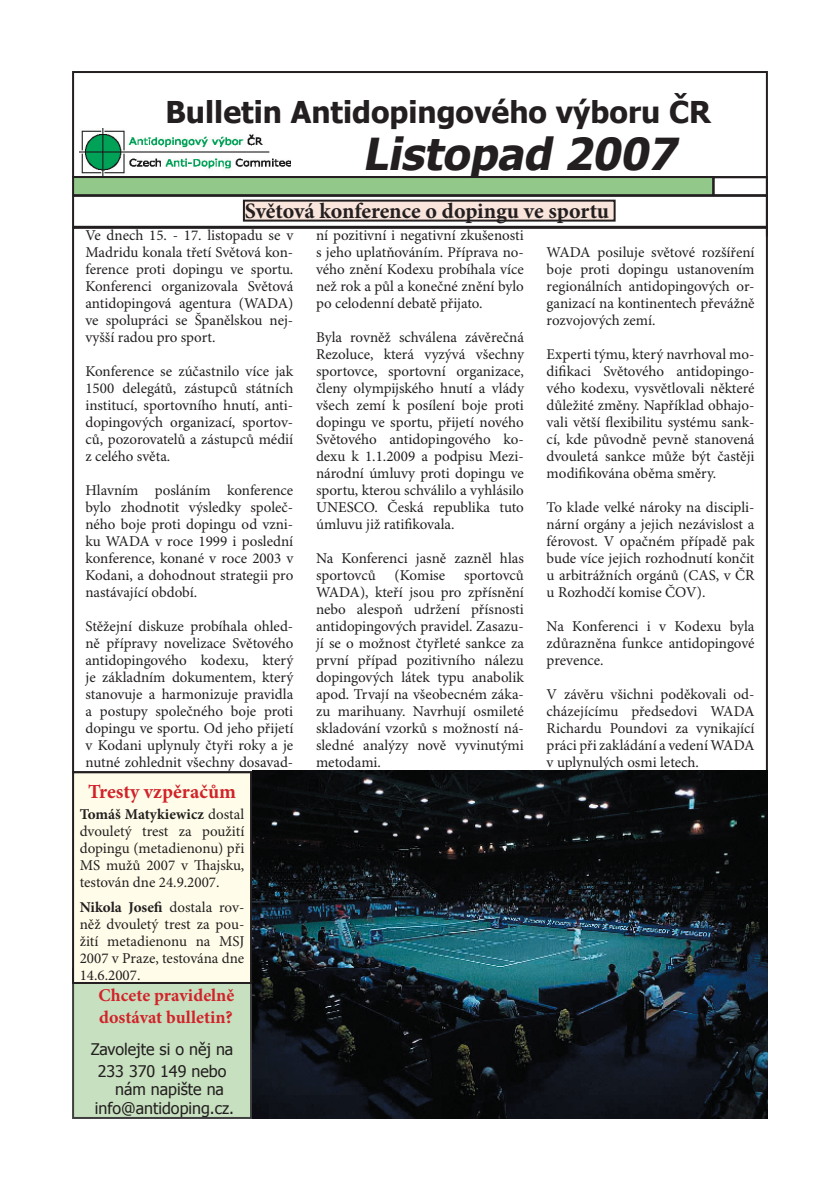
<style>
.page{position:relative;width:840px;height:1191px;background:#fff}
.page>*{position:absolute;margin:0;border:0;box-sizing:border-box;transform-origin:0 0}
.t1{font:italic 700 44px "Tahoma";color:#231f20}
.t2{font:700 30px "Tahoma";color:#231f20}
.t3{font:700 22px "Minion Pro";letter-spacing:-.005em;color:#231f20}
.t4{font:700 20px "Minion Pro";color:#d1232a}
.t5{font:700 18px/21.6px "Minion Pro";color:#d1232a}
.t6{font:16px/22px "Tahoma";color:#231f20;text-align:center}
.t7{font:15px/17px "Minion Pro";color:#231f20;text-align:justify}
.s1{font-weight:700}
</style>
<div class="page">
<div style="left:72px;top:71px;width:695px;height:107px;border:2px solid #231f20"></div>
<div style="left:73px;top:177px;width:639px;height:18px;background:#92c889"></div>
<div style="left:72px;top:176px;width:641px;height:20px;border:2px solid #231f20"></div>
<div style="left:244px;top:201px;width:370px;height:20px;background:#f9e5dc"></div>
<div style="left:243px;top:200px;width:372px;height:22px;border:2px solid #231f20"></div>
<div style="left:73px;top:969px;width:178px;height:149px;background:#c7e0bf"></div>
<div style="left:72px;top:968px;width:180px;height:151px;border:2px solid #3f3f40"></div>
<hr style="left:765px;top:177px;width:2px;height:59px;background:#231f20">
<div style="left:712px;top:176px;width:55px;height:20px;border:2px solid #231f20"></div>
<img style="left:79px;top:128px;width:211px;height:48px">
<div style="left:73px;top:772px;width:178px;height:211px;background:#fffde9"></div>
<div style="left:72px;top:771px;width:180px;height:213px;border:2px solid #231f20"></div>
<img style="left:252px;top:771px;width:515px;height:348px">
<div style="left:72px;top:195px;width:695px;height:33px;border:2px solid #231f20"></div>
<h2 class="t2" style="left:165px;top:91px;width:547px">Bulletin Antidopingového výboru ČR</h2>
<h1 class="t1" style="left:362px;top:123px;width:325px">Listopad 2007</h1>
<h3 class="t3" style="left:245px;top:197px;width:365px">Světová konference o dopingu ve sportu</h3>
<p class="t7" style="left:85px;top:227px;width:209px">Ve dnech 15. - 17. listopadu se v Madridu konala třetí Světová kon&shy;ference proti dopingu ve sportu.<br>Konferenci organizovala Světová antidopingová agentura (WADA) ve spolupráci se Španělskou nej&shy;vyšší radou pro sport.</p>
<p class="t7" style="left:85px;top:363px;width:209px">Konference se zúčastnilo více jak 1500 delegátů, zástupců státních institucí, sportovního hnutí, anti&shy;dopingových organizací, sportov&shy;ců, pozorovatelů a zástupců médií z celého světa.</p>
<p class="t7" style="left:85px;top:482px;width:209px">Hlavním posláním konference bylo zhodnotit výsledky společ&shy;ného boje proti dopingu od vzni&shy;ku WADA v roce 1999 i poslední konference, konané v roce 2003 v Kodani, a dohodnout strategii pro nastávající období.</p>
<p class="t7" style="left:85px;top:618px;width:209px">Stěžejní diskuze probíhala ohled&shy;ně přípravy novelizace Světového antidopingového kodexu, který je základním dokumentem, který stanovuje a harmonizuje pravidla a postupy společného boje proti dopingu ve sportu. Od jeho přijetí v Kodani uplynuly čtyři roky a je nutné zohlednit všechny dosavad-</p>
<h3 class="t4" style="left:88px;top:779px;width:149px">Tresty vzpěračům</h3>
<p class="t7" style="left:80px;top:806px;width:166px"><span class="s1">Tomáš Matykiewicz</span> dostal dvouletý trest za použití dopingu (metadienonu) při MS mužů 2007 v Thajsku, testován dne 24.9.2007.</p>
<p class="t7" style="left:80px;top:899px;width:166px"><span class="s1">Nikola Josefi</span> dostala rov&shy;něž dvouletý trest za pou&shy;žití metadienonu na MSJ 2007 v Praze, testována dne 14.6.2007.</p>
<p class="t5" style="left:98px;top:985px;width:137px">Chcete pravidelně dostávat bulletin?</p>
<p class="t6" style="left:91px;top:1037px;width:144px">Zavolejte si o něj na<br>233 370 149 nebo</p>
<p class="t6" style="left:95px;top:1078px;width:141px;line-height:19.2px;text-align:left;text-indent:20px">nám napište na info@antidoping.cz.</p>
<p class="t7" style="left:316px;top:227px;width:209px">ní pozitivní i negativní zkušenosti s jeho uplatňováním. Příprava no&shy;vého znění Kodexu probíhala více než rok a půl a konečné znění bylo po celodenní debatě přijato.</p>
<p class="t7" style="left:316px;top:329px;width:209px">Byla rovněž schválena závěrečná Rezoluce, která vyzývá všechny sportovce, sportovní organizace, členy olympijského hnutí a vlády všech zemí k posílení boje proti dopingu ve sportu, přijetí nového Světového antidopingového ko&shy;dexu k 1.1.2009 a podpisu Mezi&shy;národní úmluvy proti dopingu ve sportu, kterou schválilo a vyhlásilo UNESCO. Česká republika tuto úmluvu již ratifikovala.</p>
<p class="t7" style="left:316px;top:550px;width:209px">Na Konferenci jasně zazněl hlas sportovců</p>
<p class="t7" style="left:394px;top:567px;width:52px">(Komise</p>
<p class="t7" style="left:316px;top:567px;width:209px;text-indent:148px">sportovců WADA), kteří jsou pro zpřísnění nebo alespoň udržení přísnosti antidopingových pravidel. Zasazu&shy;jí se o možnost čtyřleté sankce za první případ pozitivního nálezu dopingových látek typu anabolik apod. Trvají na všeobecném záka&shy;zu marihuany. Navrhují osmileté skladování vzorků s možností ná&shy;sledné analýzy nově vyvinutými metodami.</p>
<p class="t7" style="left:546px;top:244px;width:209px">WADA posiluje světové rozšíření boje proti dopingu ustanovením regionálních antidopingových or&shy;ganizací na kontinentech převážně rozvojových zemí.</p>
<p class="t7" style="left:546px;top:346px;width:209px">Experti týmu, který navrhoval mo&shy;difikaci Světového antidopingo&shy;vého kodexu, vysvětlovali některé důležité změny. Například obhajo&shy;vali větší flexibilitu systému sank&shy;cí, kde původně pevně stanovená dvouletá sankce může být častěji modifikována oběma směry.</p>
<p class="t7" style="left:546px;top:499px;width:209px">To klade velké nároky na discipli&shy;nární orgány a jejich nezávislost a férovost. V opačném případě pak bude více jejich rozhodnutí končit u arbitrážních orgánů (CAS, v ČR u Rozhodčí komise ČOV).</p>
<p class="t7" style="left:546px;top:618px;width:209px">Na Konferenci i v Kodexu byla zdůrazněna funkce antidopingové prevence.</p>
<p class="t7" style="left:546px;top:686px;width:209px">V závěru všichni poděkovali od&shy;cházejícímu předsedovi WADA Richardu Poundovi za vynikající práci při zakládání a vedení WADA v uplynulých osmi letech.</p>
</div>
